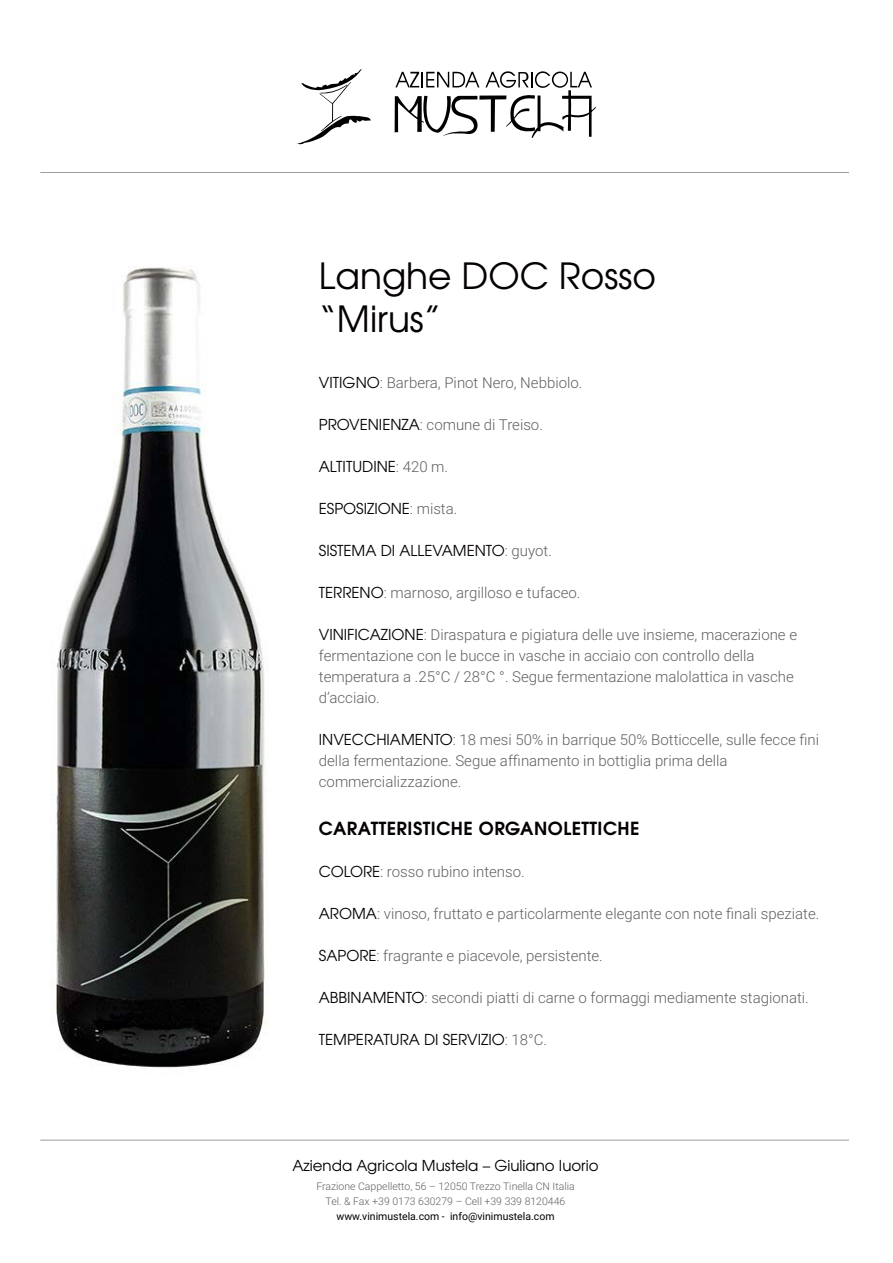
<style>
.page{position:relative;width:893px;height:1263px;background:#fff}
.page>*{position:absolute;margin:0;border:0;box-sizing:border-box;transform-origin:0 0}
.t1{font:36px/43.2px "Te X Gyre Adventor";color:#050100}
.t2{font:700 18px "Te X Gyre Adventor";letter-spacing:.025em;color:#050100}
.t3{font:300 15px/21px "Roboto";color:#606060}
.t4{font:15px "Te X Gyre Adventor";color:#050100}
.t5{font:300 10.5px/15px "Roboto";color:#606060;text-align:center}
.t6{font:10.5px "Roboto";color:#000}
.s1{font-family:"Te X Gyre Adventor";font-weight:400;color:#050100}
.s2{font-family:"Roboto";font-weight:300;color:#606060}
</style>
<div class="page">
<svg style="left:395px;top:71px;width:201px;height:67px"></svg>
<svg style="left:297px;top:69px;width:74px;height:75px"></svg>
<hr style="left:40px;top:172px;width:809px;height:1px;background:#9c9d9f">
<hr style="left:40px;top:1140px;width:809px;height:1px;background:#9c9d9f">
<img style="left:53px;top:267px;width:212px;height:801px">
<h1 class="t1" style="left:319px;top:252px;width:338px">Langhe DOC Rosso “Mirus”</h1>
<p class="t3" style="left:319px;top:371px;width:265px"><span class="s1">VITIGNO</span>: Barbera, Pinot Nero, Nebbiolo.</p>
<p class="t3" style="left:319px;top:413px;width:226px"><span class="s1">PROVENIENZA</span>: comune di Treiso.</p>
<p class="t4" style="left:319px;top:454px;width:131px">ALTITUDINE<span class="s2">: 420 m.</span></p>
<p class="t4" style="left:319px;top:496px;width:140px">ESPOSIZIONE<span class="s2">: mista.</span></p>
<p class="t4" style="left:319px;top:538px;width:235px">SISTEMA DI ALLEVAMENTO<span class="s2">: guyot.</span></p>
<p class="t3" style="left:319px;top:581px;width:263px"><span class="s1">TERRENO</span>: marnoso, argilloso e tufaceo.</p>
<p class="t3" style="left:319px;top:623px;width:480px"><span class="s1">VINIFICAZIONE</span>: Diraspatura e pigiatura delle uve insieme, macerazione e fermentazione con le bucce in vasche in acciaio con controllo della temperatura a .25°C / 28°C °. Segue fermentazione malolattica in vasche d’acciaio.</p>
<p class="t3" style="left:319px;top:728px;width:502px"><span class="s1">INVECCHIAMENTO</span>: 18 mesi 50% in barrique 50% Botticcelle, sulle fecce fini della fermentazione. Segue affinamento in bottiglia prima della commercializzazione.</p>
<p class="t2" style="left:319px;top:813px;width:322px">CARATTERISTICHE ORGANOLETTICHE</p>
<p class="t3" style="left:319px;top:860px;width:207px"><span class="s1">COLORE</span>: rosso rubino intenso.</p>
<p class="t3" style="left:319px;top:902px;width:502px"><span class="s1">AROMA</span>: vinoso, fruttato e particolarmente elegante con note finali speziate.</p>
<p class="t3" style="left:319px;top:944px;width:285px"><span class="s1">SAPORE</span>: fragrante e piacevole, persistente.</p>
<p class="t3" style="left:319px;top:986px;width:491px"><span class="s1">ABBINAMENTO</span>: secondi piatti di carne o formaggi mediamente stagionati.</p>
<p class="t4" style="left:319px;top:1027px;width:230px">TEMPERATURA DI SERVIZIO<span class="s2">: 18°C.</span></p>
<p class="t4" style="left:292px;top:1153px;width:308px">Azienda Agricola Mustela – Giuliano Iuorio</p>
<p class="t5" style="left:316px;top:1178px;width:260px">Frazione Cappelletto, 56 – 12050 Trezzo Tinella CN Italia<br>Tel. &amp; Fax +39 0173 630279 – Cell +39 339 8120446</p>
<p class="t6" style="left:336px;top:1209px;width:220px">www.vinimustela.com - info@vinimustela.com</p>
</div>
